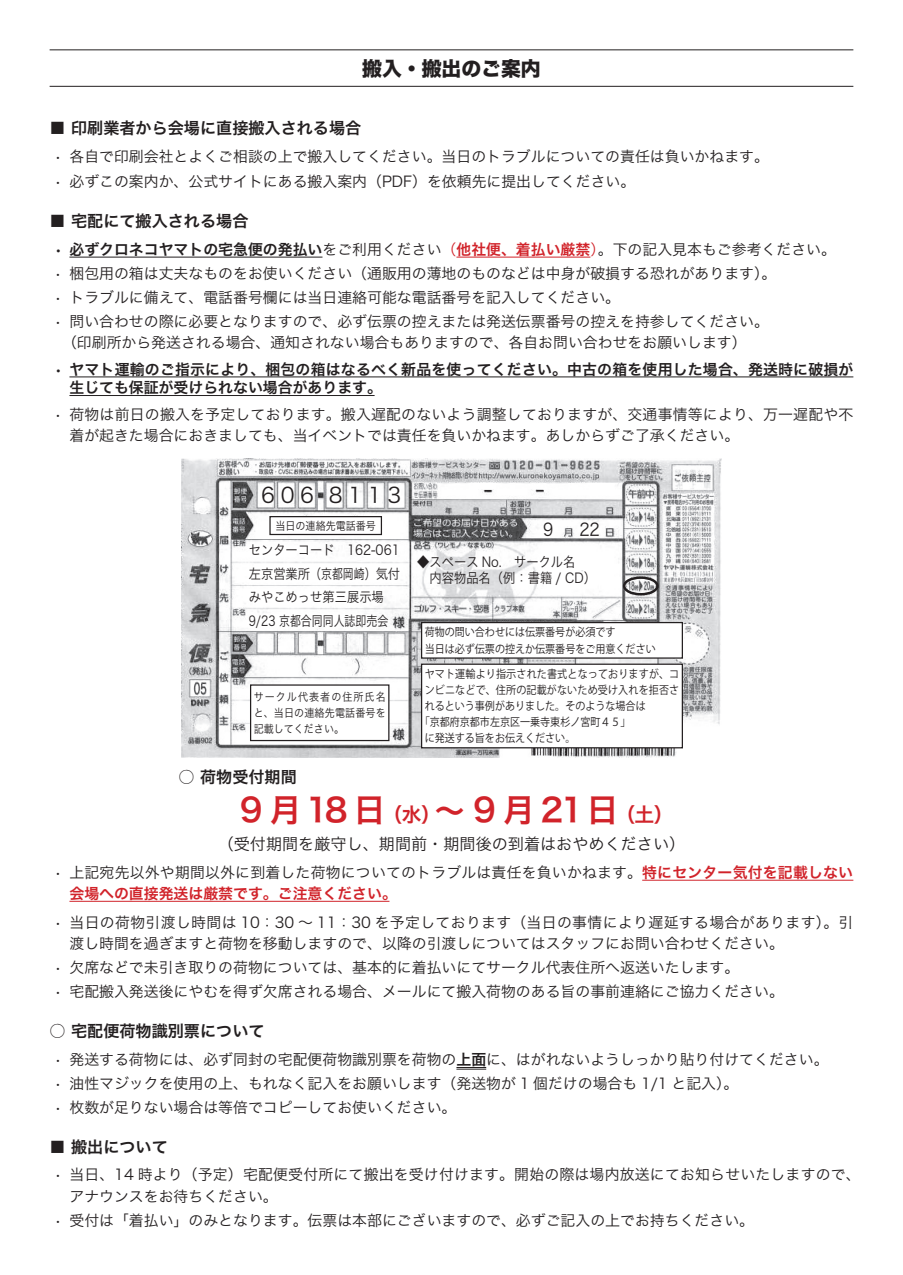
<style>
.page{position:relative;width:903px;height:1275px;background:#fff}
.page>*{position:absolute;margin:0;border:0;box-sizing:border-box;transform-origin:0 0}
.t1{font:32.2px "Hira Kaku Pro W6";letter-spacing:.145em;color:#d1232a}
.t2{font:21px "Hira Kaku Pro W3";letter-spacing:.27em;color:#231f20}
.t3{font:19.78px "Hira Kaku Std W8";color:#231f20}
.t4{font:19.78px "Hira Kaku Pro W6";color:#d1232a}
.t5{font:17.32px "Hira Kaku Pro W3";color:#231f20;scale:.9 1}
.t6{font:16.1px "Hira Kaku Pro W6";color:#231f20}
.t7{font:16.1px "Hira Kaku Pro W3";color:#231f20}
.t8{font:14.88px/24.2px "Hira Kaku Pro W3";color:#231f20}
.t9{font:14.88px "Hira Kaku Pro W6";letter-spacing:.015em;color:#231f20}
.t10{font:14.88px "Hira Kaku Pro W3";letter-spacing:.025em;color:#231f20}
.t11{font:14.88px "Hira Kaku Pro W6";color:#d1232a}
.t12{font:13.65px/23.6px "Hira Kaku Pro W3";color:#231f20;scale:.9 1}
.t13{font:11.2px/16.1px "Koz Go Pr 6 N";color:#231f20;scale:.9 1}
.t14{font:11.2px/16.1px "Hira Kaku Pro W3";letter-spacing:.015em;color:#231f20;text-align:justify;scale:.9 1}
.s1{font-family:"Hira Kaku Pro W6"}
.s2{color:#d1232a}
.s3{font-family:"Hira Kaku Pro W6";color:#d1232a}
.s4{font-size:29.75px}
</style>
<div class="page">
<hr style="left:69px;top:257px;width:253px;height:1px;background:#231f20">
<hr style="left:456px;top:257px;width:134px;height:1px;background:#d1232a">
<hr style="left:69px;top:377px;width:784px;height:1px;background:#231f20">
<hr style="left:69px;top:395px;width:306px;height:1px;background:#231f20">
<hr style="left:642px;top:880px;width:211px;height:1px;background:#d1232a">
<hr style="left:69px;top:901px;width:320px;height:1px;background:#d1232a">
<hr style="left:456px;top:1067px;width:30px;height:1px;background:#231f20">
<hr style="left:456px;top:1069px;width:30px;height:1px;background:#231f20">
<hr style="left:50px;top:50px;width:803px;height:1px;background:#231f20">
<hr style="left:50px;top:86px;width:803px;height:1px;background:#231f20">
<img style="left:182px;top:459px;width:539px;height:299px">
<div style="left:422px;top:623px;width:260px;height:35px;background:#fff"></div>
<div style="left:421px;top:622px;width:262px;height:37px;border:1px solid #231f20"></div>
<div style="left:251px;top:685px;width:138px;height:55px;background:#fff"></div>
<div style="left:250px;top:684px;width:139px;height:57px;border:1px solid #231f20"></div>
<div style="left:270px;top:517px;width:111px;height:17px;background:#fff"></div>
<div style="left:269px;top:516px;width:113px;height:19px;border:1px solid #231f20"></div>
<div style="left:422px;top:664px;width:260px;height:84px;background:#fff"></div>
<div style="left:421px;top:664px;width:262px;height:84px;border:1px solid #231f20"></div>
<div style="left:623px;top:576px;width:36px;height:19px;border:2px solid #231f20;border-radius:50%"></div>
<h3 class="t3" style="left:362px;top:57px;width:180px">搬入・搬出のご案内</h3>
<p class="t6" style="left:50px;top:114px;width:313px">■ 印刷業者から会場に直接搬入される場合</p>
<p class="t8" style="left:69px;top:143px;width:701px">各自で印刷会社とよくご相談の上で搬入してください。当日のトラブルについての責任は負いかねます。</p>
<p class="t8" style="left:55px;top:143px;width:9px">•</p>
<p class="t8" style="left:69px;top:168px;width:567px">必ずこの案内か、公式サイトにある搬入案内（PDF）を依頼先に提出してください。</p>
<p class="t8" style="left:55px;top:168px;width:9px">•</p>
<p class="t6" style="left:50px;top:207px;width:200px">■ 宅配にて搬入される場合</p>
<p class="t8" style="left:69px;top:236px;width:768px"><span class="s1">必ずクロネコヤマトの宅急便の発払い</span>をご利用ください<span class="s2">（</span><span class="s3">他社便、着払い厳禁</span><span class="s2">）</span>。下の記入見本もご参考ください。</p>
<p class="t9" style="left:55px;top:236px;width:9px">•</p>
<p class="t8" style="left:55px;top:260px;width:9px">•</p>
<p class="t8" style="left:55px;top:284px;width:9px">•</p>
<p class="t8" style="left:55px;top:308px;width:9px">•</p>
<p class="t9" style="left:55px;top:356px;width:9px">•</p>
<p class="t8" style="left:55px;top:401px;width:9px">•</p>
<p class="t8" style="left:69px;top:260px;width:708px">梱包用の箱は丈夫なものをお使いください（通販用の薄地のものなどは中身が破損する恐れがあります。(</p>
<p class="t8" style="left:69px;top:284px;width:552px">トラブルに備えて、電話番号欄には当日連絡可能な電話番号を記入してください。</p>
<p class="t8" style="left:69px;top:308px;width:701px">問い合わせの際に必要となりますので、必ず伝票の控えまたは発送伝票番号の控えを持参してください。</p>
<p class="t8" style="left:62px;top:329px;width:686px">（印刷所から発送される場合、通知されない場合もありますので、各自お問い合わせをお願いします(</p>
<p class="t9" style="left:69px;top:356px;width:785px">ヤマト運輸のご指示により、梱包の箱はなるべく新品を使ってください。中古の箱を使用した場合、発送時に破損が</p>
<p class="t9" style="left:69px;top:374px;width:314px">生じても保証が受けられない場合があります。</p>
<p class="t8" style="left:69px;top:401px;width:785px">荷物は前日の搬入を予定しております。搬入遅配のないよう調整しておりますが、交通事情等により、万一遅配や不</p>
<p class="t8" style="left:69px;top:422px;width:671px">着が起きた場合におきましても、当イベントでは責任を負いかねます。あしからずご了承ください。</p>
<h2 class="t2" style="left:261px;top:477px;width:54px">606</h2>
<h2 class="t2" style="left:329px;top:477px;width:74px">8113</h2>
<p class="t14" style="left:275px;top:517px;width:113px">当日の連絡先電話番号</p>
<p class="t5" style="left:543px;top:514px;width:13px">9</p>
<p class="t5" style="left:579px;top:514px;width:24px">22</p>
<p class="t12" style="left:249px;top:537px;width:170px">センターコード<br>左京営業所（京都岡崎）気付みやこめっせ第三展示場<br>9/23 京都合同同人誌即売会</p>
<p class="t12" style="left:417px;top:553px;width:200px;line-height:16.1px">◆スペース No 　. サークル名<br>　内容物品名（例：書籍 / CD(</p>
<p class="t13" style="left:425px;top:625px;width:258px">荷物の問い合わせには伝票番号が必須です<br>当日は必ず伝票の控えか伝票番号をご用意ください</p>
<p class="t14" style="left:254px;top:688px;width:148px">サークル代表者の住所氏名と、当日の連絡先電話番号を記載してください。</p>
<p class="t12" style="left:347px;top:537px;width:60px">162-061</p>
<p class="t13" style="left:425px;top:666px;width:284px">ヤマト運輸より指示された書式となっておりますが、コ</p>
<p class="t13" style="left:425px;top:682px;width:284px">ンビニなどで、住所の記載がないため受け入れを拒否さ</p>
<p class="t13" style="left:425px;top:698px;width:247px">れるという事例がありました。そのような場合は</p>
<p class="t13" style="left:420px;top:714px;width:236px">「京都府京都市左京区一乗寺東杉ノ宮町４５「</p>
<p class="t13" style="left:425px;top:730px;width:169px">に発送する旨をお伝えください。</p>
<p class="t8" style="left:55px;top:859px;width:9px">•</p>
<p class="t8" style="left:55px;top:909px;width:9px">•</p>
<p class="t8" style="left:55px;top:955px;width:9px">•</p>
<h1 class="t1" style="left:240px;top:781px;width:147px">9月18日</h1>
<p class="t7" style="left:218px;top:830px;width:469px">（受付期間を厳守し、期間前・期間後の到着はおやめください(</p>
<p class="t8" style="left:69px;top:859px;width:785px">上記宛先以外や期間以外に到着した荷物についてのトラブルは責任を負いかねます。<span class="s3">特にセンター気付を記載しない</span></p>
<h1 class="t1" style="left:473px;top:781px;width:147px">9月21日</h1>
<h3 class="t4" style="left:382px;top:797px;width:84px">（水）<span class="s4">～</span></h3>
<h3 class="t4" style="left:615px;top:797px;width:60px">（土(</h3>
<p class="t11" style="left:69px;top:880px;width:329px">会場への直接発送は厳禁です。ご注意ください。</p>
<p class="t10" style="left:69px;top:909px;width:785px">当日の荷物引渡し時間は 10：30 ～ 11：30 を予定しております（当日の事情により遅延する場合があります）。引</p>
<p class="t8" style="left:69px;top:930px;width:716px">渡し時間を過ぎますと荷物を移動しますので、以降の引渡しについてはスタッフにお問い合わせください。欠席などで未引き取りの荷物については、基本的に着払いにてサークル代表住所へ返送いたします。</p>
<p class="t8" style="left:69px;top:979px;width:716px">宅配搬入発送後にやむを得ず欠席される場合、メールにて搬入荷物のある旨の事前連絡にご協力ください。</p>
<p class="t8" style="left:55px;top:979px;width:9px">•</p>
<p class="t6" style="left:50px;top:1016px;width:216px">○ 宅配便荷物識別票について</p>
<p class="t8" style="left:69px;top:1046px;width:760px">発送する荷物には、必ず同封の宅配便荷物識別票を荷物の<span class="s1">上面</span>に、はがれないようしっかり貼り付けてください。</p>
<p class="t8" style="left:55px;top:1046px;width:9px">•</p>
<p class="t8" style="left:55px;top:1070px;width:9px">•</p>
<p class="t8" style="left:69px;top:1070px;width:670px">油性マジックを使用の上、もれなく記入をお願いします（発送物が 1 個だけの場合も 1/1 と記入。(</p>
<p class="t8" style="left:69px;top:1094px;width:388px">枚数が足りない場合は等倍でコピーしてお使いください。</p>
<p class="t8" style="left:55px;top:1094px;width:9px">•</p>
<p class="t6" style="left:50px;top:1132px;width:120px">■ 搬出について</p>
<p class="t8" style="left:69px;top:1162px;width:793px">当日、14 時より（予定）宅配便受付所にて搬出を受け付けます。開始の際は場内放送にてお知らせいたしますので、</p>
<p class="t8" style="left:55px;top:1162px;width:9px">•</p>
<p class="t8" style="left:55px;top:1207px;width:9px">•</p>
<p class="t8" style="left:69px;top:1183px;width:686px">アナウンスをお待ちください。<br>受付は「着払い」のみとなります。伝票は本部にございますので、必ずご記入の上でお持ちください。</p>
</div>
